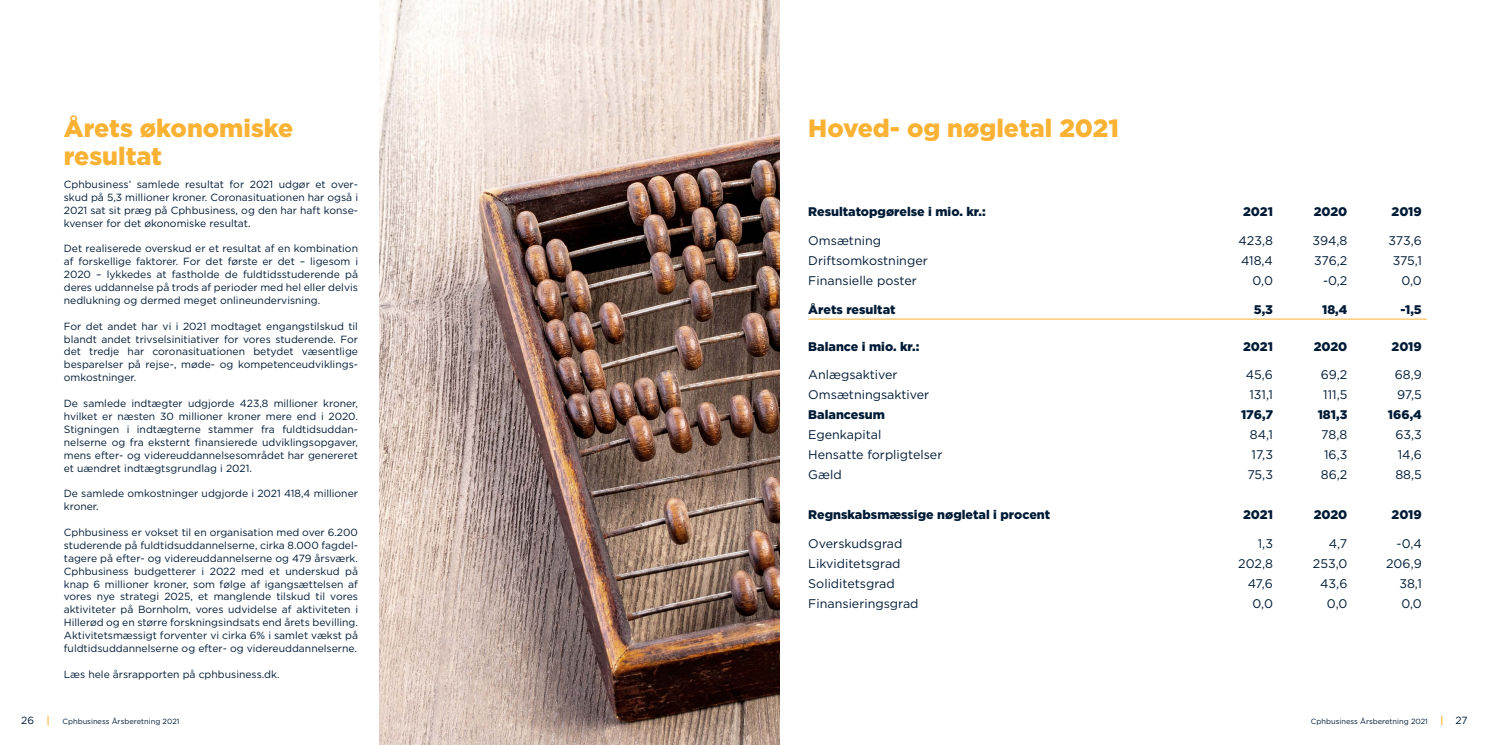
<style>
.page{position:relative;width:1489px;height:745px;background:#fff}
.page>*{position:absolute;margin:0;border:0;box-sizing:border-box;transform-origin:0 0}
.Titel{font:900 25px "Gotham";color:#f9b234}
.Tabel_-_brødtekst{font:12.5px "Gotham";color:#001b36}
.Tabel_-_overskrift{font:900 12.5px "Gotham";color:#001b36}
.Brød{font:10.38px/12.9px "Gotham";color:#001b36;text-align:justify}
.t1{font:7.5px "Gotham";color:#001b36}
.s1{font-size:10.38px}
.s2{font-weight:500;font-size:10.38px;color:#f9b234}
</style>
<div class="page">
<img style="left:379px;top:0;width:401px;height:744px">
<hr style="left:808px;top:318px;width:395px;height:1px;background:#f9b234">
<hr style="left:1203px;top:318px;width:74px;height:1px;background:#f9b234">
<hr style="left:1277px;top:318px;width:75px;height:1px;background:#f9b234">
<hr style="left:1352px;top:318px;width:74px;height:1px;background:#f9b234">
<p class="Titel" style="left:64px;top:111px;width:231px">Årets økonomiske</p>
<p class="Titel" style="left:808px;top:111px;width:312px">Hoved- og nøgletal 2021</p>
<p class="Titel" style="left:64px;top:138px;width:100px">resultat</p>
<p class="Brød" style="left:64px;top:177px;width:296px">Cphbusiness’ samlede resultat for 2021 udgør et over&shy;skud på 5,3 millioner kroner. Coronasituationen har også i 2021 sat sit præg på Cphbusiness, og den har haft konse&shy;kvenser for det økonomiske resultat.</p>
<p class="Brød" style="left:64px;top:242px;width:296px">Det realiserede overskud er et resultat af en kombination af forskellige faktorer. For det første er det – ligesom i 2020 – lykkedes at fastholde de fuldtidsstuderende på deres uddannelse på trods af perioder med hel eller delvis nedlukning og dermed meget onlineundervisning.</p>
<p class="Brød" style="left:64px;top:319px;width:296px">For det andet har vi i 2021 modtaget engangstilskud til blandt andet trivselsinitiativer for vores studerende. For det tredje har coronasituationen betydet væsentlige besparelser på rejse-, møde- og kompetenceudviklings&shy;omkostninger.</p>
<p class="Brød" style="left:64px;top:396px;width:296px">De samlede indtægter udgjorde 423,8 millioner kroner, hvilket er næsten 30 millioner kroner mere end i 2020.<br>Stigningen i indtægterne stammer fra fuldtidsuddan&shy;nelserne og fra eksternt finansierede udviklingsopgaver, mens efter- og videreuddannelsesområdet har genereret et uændret indtægtsgrundlag i 2021.</p>
<p class="Brød" style="left:64px;top:486px;width:296px">De samlede omkostninger udgjorde i 2021 418,4 millioner kroner.</p>
<p class="Brød" style="left:64px;top:525px;width:296px">Cphbusiness er vokset til en organisation med over 6.200 studerende på fuldtidsuddannelserne, cirka 8.000 fagdel&shy;tagere på efter- og videreuddannelserne og 479 årsværk.<br>Cphbusiness budgetterer i 2022 med et underskud på knap 6 millioner kroner, som følge af igangsættelsen af vores nye strategi 2025, et manglende tilskud til vores aktiviteter på Bornholm, vores udvidelse af aktiviteten i Hillerød og en større forskningsindsats end årets bevilling.<br>Aktivitetsmæssigt forventer vi cirka 6% i samlet vækst på fuldtidsuddannelserne og efter- og videreuddannelserne.</p>
<p class="Brød" style="left:64px;top:667px;width:217px">Læs hele årsrapporten på cphbusiness.dk.</p>
<p class="t1" style="left:21px;top:715px;width:160px"><span class="s1">26</span> <span class="s2">|</span> Cphbusiness Årsberetning 2021</p>
<p class="t1" style="left:1310px;top:715px;width:158px">Cphbusiness Årsberetning 2021 <span class="s2">|</span> <span class="s1">27</span></p>
<p class="Tabel_-_overskrift" style="left:808px;top:203px;width:179px">Resultatopgørelse i mio. kr.:</p>
<p class="Tabel_-_overskrift" style="left:1242px;top:203px;width:31px">2021</p>
<p class="Tabel_-_overskrift" style="left:1313px;top:203px;width:35px">2020</p>
<p class="Tabel_-_overskrift" style="left:1391px;top:203px;width:32px">2019</p>
<p class="Tabel_-_brødtekst" style="left:808px;top:232px;width:74px">Omsætning</p>
<p class="Tabel_-_brødtekst" style="left:1238px;top:232px;width:36px">423,8</p>
<p class="Tabel_-_brødtekst" style="left:1312px;top:232px;width:37px">394,8</p>
<p class="Tabel_-_brødtekst" style="left:1388px;top:232px;width:35px">373,6</p>
<p class="Tabel_-_brødtekst" style="left:808px;top:252px;width:121px">Driftsomkostninger</p>
<p class="Tabel_-_brødtekst" style="left:1240px;top:252px;width:33px">418,4</p>
<p class="Tabel_-_brødtekst" style="left:1314px;top:252px;width:35px">376,2</p>
<p class="Tabel_-_brødtekst" style="left:1392px;top:252px;width:31px">375,1</p>
<p class="Tabel_-_brødtekst" style="left:808px;top:272px;width:110px">Finansielle poster</p>
<p class="Tabel_-_brødtekst" style="left:1252px;top:272px;width:22px">0,0</p>
<p class="Tabel_-_brødtekst" style="left:1322px;top:272px;width:26px">-0,2</p>
<p class="Tabel_-_brødtekst" style="left:1401px;top:272px;width:22px">0,0</p>
<p class="Tabel_-_overskrift" style="left:808px;top:301px;width:89px">Årets resultat</p>
<p class="Tabel_-_overskrift" style="left:1253px;top:301px;width:21px">5,3</p>
<p class="Tabel_-_overskrift" style="left:1321px;top:301px;width:27px">18,4</p>
<p class="Tabel_-_overskrift" style="left:1400px;top:301px;width:23px">-1,5</p>
<p class="Tabel_-_overskrift" style="left:808px;top:337px;width:113px">Balance i mio. kr.:</p>
<p class="Tabel_-_overskrift" style="left:1242px;top:337px;width:31px">2021</p>
<p class="Tabel_-_overskrift" style="left:1313px;top:337px;width:35px">2020</p>
<p class="Tabel_-_overskrift" style="left:1391px;top:337px;width:32px">2019</p>
<p class="Tabel_-_brødtekst" style="left:808px;top:366px;width:91px">Anlægsaktiver</p>
<p class="Tabel_-_brødtekst" style="left:1245px;top:366px;width:29px">45,6</p>
<p class="Tabel_-_brødtekst" style="left:1320px;top:366px;width:28px">69,2</p>
<p class="Tabel_-_brødtekst" style="left:1394px;top:366px;width:29px">68,9</p>
<p class="Tabel_-_brødtekst" style="left:808px;top:386px;width:122px">Omsætningsaktiver</p>
<p class="Tabel_-_brødtekst" style="left:1249px;top:386px;width:25px">131,1</p>
<p class="Tabel_-_brødtekst" style="left:1323px;top:386px;width:26px">111,5</p>
<p class="Tabel_-_brødtekst" style="left:1396px;top:386px;width:26px">97,5</p>
<p class="Tabel_-_overskrift" style="left:808px;top:406px;width:78px">Balancesum</p>
<p class="Tabel_-_overskrift" style="left:1240px;top:406px;width:33px">176,7</p>
<p class="Tabel_-_overskrift" style="left:1317px;top:406px;width:31px">181,3</p>
<p class="Tabel_-_overskrift" style="left:1387px;top:406px;width:35px">166,4</p>
<p class="Tabel_-_brødtekst" style="left:808px;top:426px;width:75px">Egenkapital</p>
<p class="Tabel_-_brødtekst" style="left:1249px;top:426px;width:25px">84,1</p>
<p class="Tabel_-_brødtekst" style="left:1321px;top:426px;width:28px">78,8</p>
<p class="Tabel_-_brødtekst" style="left:1395px;top:426px;width:28px">63,3</p>
<p class="Tabel_-_brødtekst" style="left:808px;top:446px;width:136px">Hensatte forpligtelser</p>
<p class="Tabel_-_brødtekst" style="left:1251px;top:446px;width:23px">17,3</p>
<p class="Tabel_-_brødtekst" style="left:1323px;top:446px;width:25px">16,3</p>
<p class="Tabel_-_brødtekst" style="left:1397px;top:446px;width:26px">14,6</p>
<p class="Tabel_-_brødtekst" style="left:808px;top:466px;width:35px">Gæld</p>
<p class="Tabel_-_brødtekst" style="left:1247px;top:466px;width:27px">75,3</p>
<p class="Tabel_-_brødtekst" style="left:1320px;top:466px;width:28px">86,2</p>
<p class="Tabel_-_brødtekst" style="left:1395px;top:466px;width:28px">88,5</p>
<p class="Tabel_-_overskrift" style="left:808px;top:506px;width:243px">Regnskabsmæssige nøgletal i procent</p>
<p class="Tabel_-_overskrift" style="left:1242px;top:506px;width:31px">2021</p>
<p class="Tabel_-_overskrift" style="left:1313px;top:506px;width:35px">2020</p>
<p class="Tabel_-_overskrift" style="left:1391px;top:506px;width:32px">2019</p>
<p class="Tabel_-_brødtekst" style="left:808px;top:535px;width:96px">Overskudsgrad</p>
<p class="Tabel_-_brødtekst" style="left:1257px;top:535px;width:17px">1,3</p>
<p class="Tabel_-_brødtekst" style="left:1328px;top:535px;width:20px">4,7</p>
<p class="Tabel_-_brødtekst" style="left:1396px;top:535px;width:27px">-0,4</p>
<p class="Tabel_-_brødtekst" style="left:808px;top:555px;width:94px">Likviditetsgrad</p>
<p class="Tabel_-_brødtekst" style="left:1238px;top:555px;width:36px">202,8</p>
<p class="Tabel_-_brødtekst" style="left:1312px;top:555px;width:36px">253,0</p>
<p class="Tabel_-_brødtekst" style="left:1385px;top:555px;width:37px">206,9</p>
<p class="Tabel_-_brødtekst" style="left:808px;top:575px;width:88px">Soliditetsgrad</p>
<p class="Tabel_-_brødtekst" style="left:1247px;top:575px;width:27px">47,6</p>
<p class="Tabel_-_brødtekst" style="left:1320px;top:575px;width:29px">43,6</p>
<p class="Tabel_-_brødtekst" style="left:1399px;top:575px;width:24px">38,1</p>
<p class="Tabel_-_brødtekst" style="left:808px;top:595px;width:112px">Finansieringsgrad</p>
<p class="Tabel_-_brødtekst" style="left:1252px;top:595px;width:22px">0,0</p>
<p class="Tabel_-_brødtekst" style="left:1326px;top:595px;width:22px">0,0</p>
<p class="Tabel_-_brødtekst" style="left:1401px;top:595px;width:22px">0,0</p>
</div>
